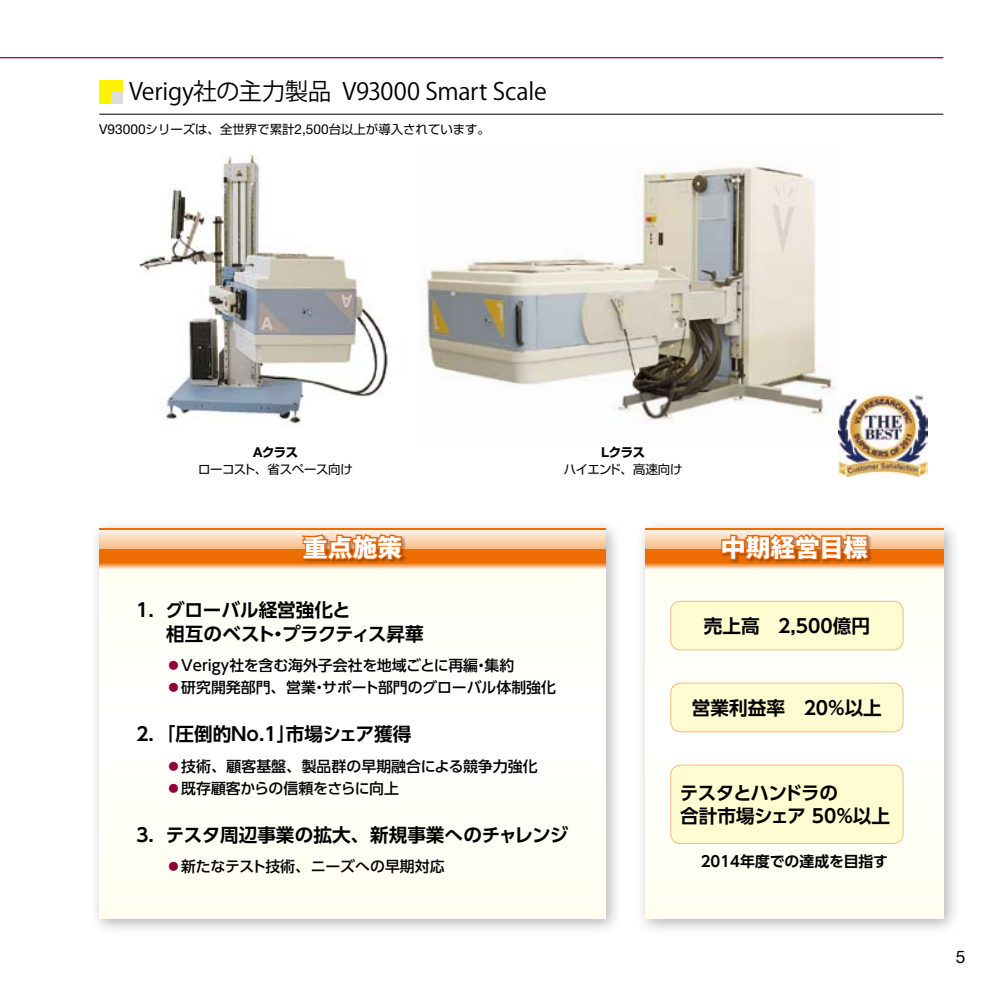
<style>
.page{position:relative;width:993px;height:993px;background:#fff}
.page>*{position:absolute;margin:0;border:0;box-sizing:border-box;transform-origin:0 0}
.t1{font:700 24.85px "Gothic MB101 Pro";color:#fff}
.t2{font:23.62px "Koz Go Pro";letter-spacing:-.015em;color:#000}
.t3{font:700 18.55px/23.6px "UD Shin Go Pro De";color:#000}
.t4{font:700 18.55px/23.6px "UD Shin Go Pro De";letter-spacing:-.03em;color:#000}
.t5{font:17.32px "Helvetica Neue LT Std";color:#000}
.t6{font:500 14.88px/22.4px "UD Shin Go Pro";color:#000}
.t7{font:700 14.88px "UD Shin Go Pro De";color:#000}
.t8{font:12.42px "Shin Go Pro";color:#000}
.t9{font:12.42px/17.3px "Shin Go Pro";letter-spacing:-.03em;color:#000;text-align:center}
.t10{font:12.42px/17.3px "Shin Go Pro";letter-spacing:-.035em;color:#000;text-align:center}
.s1{font-family:"Helvetica Neue LT Std";font-size:13.65px}
.s2{font-family:"Helvetica Neue LT Std";font-weight:700;font-size:13.65px}
.s3{font-weight:700}
.s4{color:#91003c}
</style>
<div class="page">
<img style="left:139px;top:154px;width:249px;height:270px">
<div style="left:99px;top:80px;width:12px;height:12px;background:#fff100"></div>
<div style="left:99px;top:92px;width:12px;height:12px;background:#fff100"></div>
<div style="left:111px;top:92px;width:12px;height:12px;background:#dcdddd"></div>
<div style="left:111px;top:80px;width:12px;height:12px;background:#fff100"></div>
<hr style="left:99px;top:114px;width:844px;height:1px;background:#000">
<img style="left:425px;top:162px;width:410px;height:261px">
<div style="left:88px;top:518px;width:533px;height:416px;background:#000;opacity:.3"></div>
<div style="left:99px;top:528px;width:506px;height:390px;background:#fffff8"></div>
<div style="left:634px;top:518px;width:325px;height:416px;background:#000;opacity:.3"></div>
<div style="left:645px;top:528px;width:298px;height:390px;background:#fffef5"></div>
<hr style="left:0;top:57px;width:943px;height:1px;background:#91003c">
<svg style="left:99px;top:528px;width:506px;height:40px"></svg>
<svg style="left:645px;top:528px;width:298px;height:40px"></svg>
<svg style="left:99px;top:530px;width:506px;height:18px"></svg>
<svg style="left:645px;top:530px;width:298px;height:18px"></svg>
<svg style="left:298px;top:532px;width:109px;height:37px"></svg>
<div style="left:720px;top:533px;width:152px;height:31px;background:#e46900"></div>
<svg style="left:719px;top:532px;width:152px;height:30px"></svg>
<div style="left:670px;top:601px;width:232px;height:48px;background:#fffcd1;border-radius:10px"></div>
<div style="left:670px;top:600px;width:233px;height:50px;border:1px solid #f7ba81;border-radius:10px"></div>
<div style="left:670px;top:683px;width:232px;height:48px;background:#fffcd1;border-radius:10px"></div>
<div style="left:670px;top:682px;width:233px;height:50px;border:1px solid #f7ba81;border-radius:10px"></div>
<div style="left:670px;top:764px;width:232px;height:79px;background:#fffcd1;border-radius:10px"></div>
<div style="left:670px;top:764px;width:233px;height:79px;border:1px solid #f7ba81;border-radius:10px"></div>
<img style="left:838px;top:394px;width:89px;height:82px">
<h2 class="t2" style="left:129px;top:76px;width:419px">Verigy社の主力製品 V93000 Smart Scale</h2>
<p class="t8" style="left:99px;top:119px;width:392px"><span class="s1">V93000</span>シリーズは、全世界で累計<span class="s1">2,500</span>台以上が導入されています。</p>
<p class="t9" style="left:198px;top:442px;width:156px"><span class="s2">A</span><span class="s3">クラス<br></span>ローコスト、省スペース向け</p>
<p class="t10" style="left:563px;top:442px;width:120px"><span class="s2">L</span><span class="s3">クラス<br></span>ハイエンド、高速向け</p>
<h1 class="t1" style="left:303px;top:526px;width:101px">重点施策</h1>
<h1 class="t1" style="left:720px;top:526px;width:148px">中期経営目標</h1>
<p class="t3" style="left:166px;top:597px;width:259px;text-indent:-33px">１．グローバル経営強化と<br>相互のベスト・プラクティス昇華</p>
<p class="t6" style="left:166px;top:653px;width:391px"><span class="s4">◦</span>Verigy社を含む海外子会社を地域ごとに再編・集約<br><span class="s4">◦</span>研究開発部門、営業・サポート部門のグローバル体制強化</p>
<p class="t3" style="left:133px;top:721px;width:279px">２．「圧倒的No.1」市場シェア獲得</p>
<p class="t6" style="left:166px;top:754px;width:372px"><span class="s4">◦</span>技術、顧客基盤、製品群の早期融合による競争力強化<span class="s4">◦</span>既存顧客からの信頼をさらに向上</p>
<p class="t3" style="left:133px;top:822px;width:436px">３．テスタ周辺事業の拡大、新規事業へのチャレンジ</p>
<p class="t6" style="left:166px;top:854px;width:280px"><span class="s4">◦</span>新たなテスト技術、ニーズへの早期対応</p>
<p class="t7" style="left:700px;top:849px;width:189px">2014年度での達成を目指す</p>
<p class="t3" style="left:703px;top:613px;width:168px">売上高　2,500億円</p>
<p class="t3" style="left:691px;top:695px;width:191px">営業利益率　20％以上</p>
<p class="t4" style="left:679px;top:780px;width:212px">テスタとハンドラの<br>合計市場シェア 50％以上</p>
<p class="t5" style="left:955px;top:945px;width:11px">5</p>
</div>
